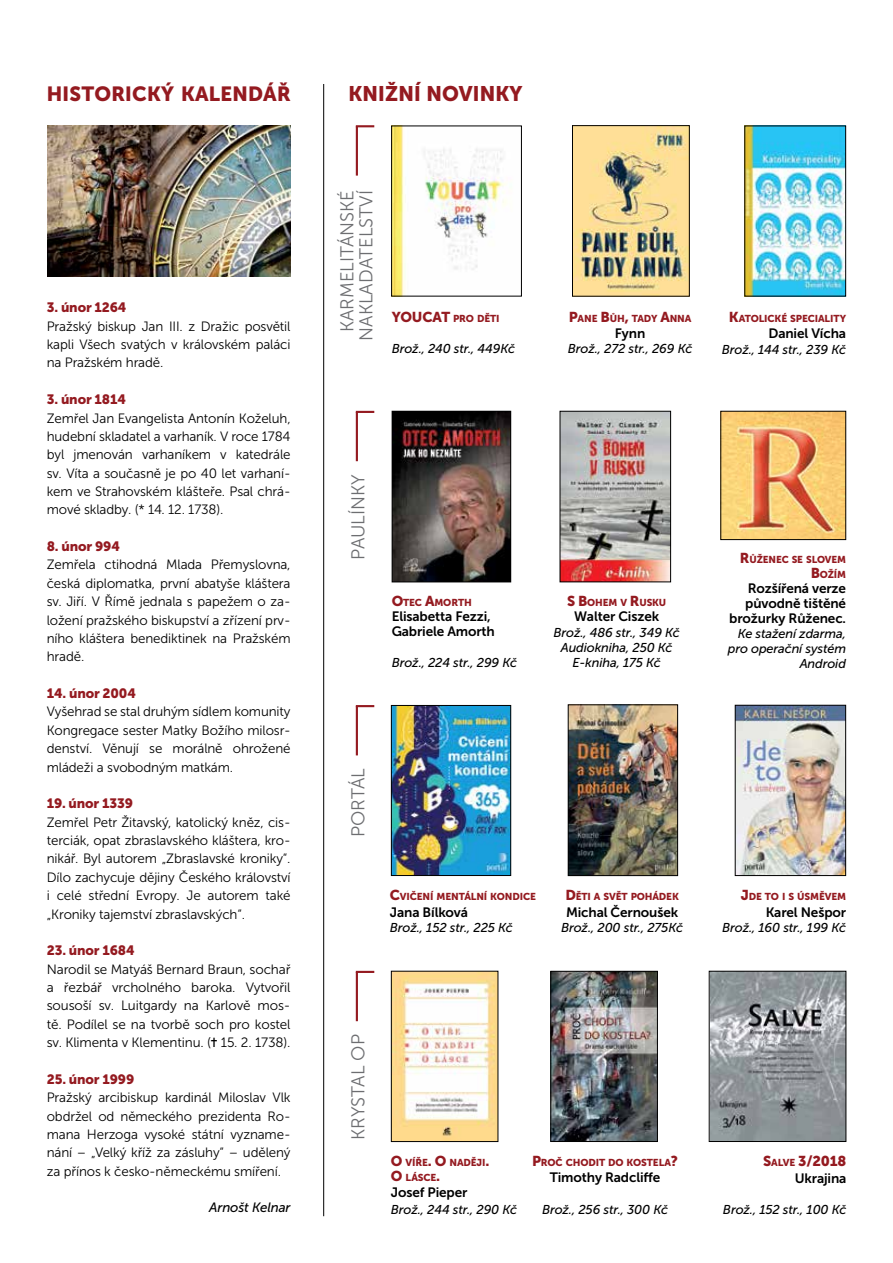
<style>
.page{position:relative;width:893px;height:1263px;background:#fff}
.page>*{position:absolute;margin:0;border:0;box-sizing:border-box;transform-origin:0 0}
.t1{font:21px "Museo Sans Cyrl 900";letter-spacing:.01em;color:#941a20}
.t2{font:20.4px "Museo Sans Cyrl 900";letter-spacing:.015em;color:#941a20}
.t3{font:18.6px/19px "Museo Sans 300";color:#6d6e71;text-align:center}
.t4{font:14.25px "Museo Sans 900";color:#941a20}
.t5{font:13.5px/18.3px "Museo Sans 300";letter-spacing:-.01em;color:#000;text-align:justify}
.t6{font:13.5px/15px "Museo Sans 700";letter-spacing:-.01em;color:#000;text-align:right}
.t7{font:13.5px "Museo Sans 900";letter-spacing:-.01em;color:#941a20}
.t8{font:italic 13.5px "Museo Sans 500";letter-spacing:-.01em;color:#000}
.t9{font:italic 12.9px/15px "Museo Sans 500";letter-spacing:-.01em;color:#000;text-align:right}
.t10{font:10.05px/15px "Museo Sans 900";letter-spacing:-.015em;color:#941a20}
.s1{font-size:14.25px}
.s2{font-size:10.05px}
</style>
<div class="page">
<hr style="left:323px;top:84px;width:1px;height:1132px;background:#000">
<img style="left:47px;top:125px;width:244px;height:151px">
<svg style="left:356px;top:411px;width:18px;height:2px"></svg>
<hr style="left:356px;top:412px;width:2px;height:49px;background:#941a20">
<svg style="left:356px;top:705px;width:18px;height:2px"></svg>
<hr style="left:356px;top:706px;width:2px;height:49px;background:#941a20">
<svg style="left:356px;top:971px;width:18px;height:2px"></svg>
<hr style="left:356px;top:972px;width:2px;height:49px;background:#941a20">
<svg style="left:356px;top:125px;width:18px;height:2px"></svg>
<hr style="left:356px;top:126px;width:2px;height:50px;background:#941a20">
<img style="left:574px;top:127px;width:114px;height:168px">
<div style="left:572px;top:125px;width:118px;height:172px;border:1px solid #000"></div>
<img style="left:562px;top:413px;width:107px;height:167px">
<div style="left:560px;top:411px;width:111px;height:171px;border:1px solid #000"></div>
<img style="left:711px;top:973px;width:133px;height:167px">
<div style="left:709px;top:971px;width:137px;height:171px;border:1px solid #000"></div>
<img style="left:552px;top:973px;width:104px;height:167px">
<div style="left:550px;top:971px;width:108px;height:171px;border:1px solid #000"></div>
<img style="left:393px;top:973px;width:103px;height:167px">
<div style="left:391px;top:971px;width:107px;height:171px;border:1px solid #000"></div>
<img style="left:394px;top:413px;width:115px;height:167px">
<div style="left:392px;top:411px;width:119px;height:171px;border:1px solid #000"></div>
<img style="left:393px;top:707px;width:116px;height:167px">
<div style="left:391px;top:705px;width:120px;height:171px;border:1px solid #000"></div>
<img style="left:746px;top:128px;width:98px;height:166px">
<div style="left:744px;top:126px;width:102px;height:170px;border:1px solid #000"></div>
<img style="left:570px;top:706px;width:106px;height:168px">
<div style="left:568px;top:704px;width:110px;height:172px;border:1px solid #000"></div>
<img style="left:393px;top:128px;width:114px;height:166px">
<div style="left:391px;top:126px;width:131px;height:170px;border:1px solid #000"></div>
<img style="left:737px;top:707px;width:107px;height:167px">
<div style="left:735px;top:705px;width:111px;height:171px;border:1px solid #000"></div>
<img style="left:722px;top:413px;width:122px;height:125px">
<h2 class="t2" style="left:47px;top:82px;width:245px">HISTORICKÝ KALENDÁŘ</h2>
<h1 class="t1" style="left:348px;top:82px;width:176px">KNIŽNÍ NOVINKY</h1>
<p class="t7" style="left:47px;top:300px;width:81px">3. únor 1264</p>
<p class="t5" style="left:47px;top:317px;width:245px">Pražský biskup Jan III. z Dražic posvětil kapli Všech svatých v královském paláci na Pražském hradě.</p>
<p class="t7" style="left:47px;top:392px;width:81px">3. únor 1814</p>
<p class="t5" style="left:47px;top:409px;width:245px">Zemřel Jan Evangelista Antonín Koželuh, hudební skladatel a varhaník. V roce 1784 byl jmenován varhaníkem v katedrále sv. Víta a současně je po 40 let varhaní&shy;kem ve Strahovském klášteře. Psal chrá&shy;mové skladby. (* 14. 12. 1738).</p>
<p class="t7" style="left:47px;top:539px;width:75px">8. únor 994</p>
<p class="t5" style="left:47px;top:556px;width:245px">Zemřela ctihodná Mlada Přemyslovna, česká diplomatka, první abatyše kláštera sv. Jiří. V Římě jednala s papežem o za&shy;ložení pražského biskupství a zřízení prv&shy;ního kláštera benediktinek na Pražském hradě.</p>
<p class="t7" style="left:47px;top:686px;width:91px">14. únor 2004</p>
<p class="t5" style="left:47px;top:703px;width:245px">Vyšehrad se stal druhým sídlem komunity Kongregace sester Matky Božího milosr&shy;denství. Věnují se morálně ohrožené mládeži a svobodným matkám.</p>
<p class="t7" style="left:47px;top:796px;width:88px">19. únor 1339</p>
<p class="t5" style="left:47px;top:813px;width:245px">Zemřel Petr Žitavský, katolický kněz, cis&shy;terciák, opat zbraslavského kláštera, kro&shy;nikář. Byl autorem „Zbraslavské kroniky“.<br>Dílo zachycuje dějiny Českého království i celé střední Evropy. Je autorem také „Kroniky tajemství zbraslavských“.</p>
<p class="t7" style="left:47px;top:943px;width:89px">23. únor 1684</p>
<p class="t5" style="left:47px;top:960px;width:245px">Narodil se Matyáš Bernard Braun, sochař a řezbář vrcholného baroka. Vytvořil sousoší sv. Luitgardy na Karlově mos&shy;tě. Podílel se na tvorbě soch pro kostel sv. Klimenta v Klementinu. (✝ 15. 2. 1738).</p>
<p class="t7" style="left:47px;top:1071px;width:89px">25. únor 1999</p>
<p class="t5" style="left:47px;top:1088px;width:245px">Pražský arcibiskup kardinál Miloslav Vlk obdržel od německého prezidenta Ro&shy;mana Herzoga vysoké státní vyzname&shy;nání – „Velký kříž za zásluhy“ – udělený za přínos k česko-německému smíření.</p>
<p class="t8" style="left:209px;top:1200px;width:83px">Arnošt Kelnar</p>
<h3 class="t3" style="left:338px;top:341px;width:152px;rotate:-90deg">KARMELITÁNSKÉ<br>NAKLADATELSTVÍ</h3>
<p class="t4" style="left:392px;top:309px;width:11px">YOUCAT</p>
<p class="t10" style="left:453px;top:311px;width:48px">PRO DĚTI</p>
<p class="t9" style="left:392px;top:341px;width:125px">Brož., 240 str., 449 Kč</p>
<p class="t10" style="left:569px;top:311px;width:124px"><span class="s1">P</span>ANE <span class="s1">B</span>ŮH<span class="s1">,</span> TADY <span class="s1">A</span>NNA</p>
<p class="t6" style="left:615px;top:326px;width:32px">Fynn</p>
<p class="t9" style="left:568px;top:342px;width:126px">Brož., 272 str., 269 Kč</p>
<p class="t10" style="left:729px;top:311px;width:119px"><span class="s1">K</span>ATOLICKÉ SPECIALITY</p>
<p class="t6" style="left:768px;top:326px;width:79px">Daniel Vícha</p>
<p class="t9" style="left:722px;top:342px;width:126px">Brož., 144 str., 239 Kč</p>
<h3 class="t3" style="left:349px;top:560px;width:87px;rotate:-90deg">PAULÍNKY</h3>
<p class="t10" style="left:392px;top:595px;width:82px"><span class="s1">O</span>TEC <span class="s1">A</span>MORTH</p>
<p class="t6" style="left:392px;top:609px;width:105px;text-align:left">Elisabetta Fezzi,<br>Gabriele Amorth</p>
<p class="t9" style="left:392px;top:655px;width:127px">Brož., 224 str., 299 Kč</p>
<p class="t10" style="left:567px;top:595px;width:101px"><span class="s1">S B</span>OHEM V <span class="s1">R</span>USKU</p>
<p class="t6" style="left:574px;top:609px;width:87px">Walter Ciszek</p>
<p class="t9" style="left:553px;top:625px;width:128px;text-align:center">Brož., 486 str., 349 Kč<br>Audiokniha, 250 Kč<br>E-kniha, 175 Kč</p>
<p class="t10" style="left:740px;top:552px;width:108px;text-align:right"><span class="s1">R</span>ŮŽENEC SE SLOVEM<br><span class="s1">B</span>OŽÍM</p>
<p class="t6" style="left:729px;top:581px;width:118px">Rozšířená verze původně tištěné brožurky Růženec.</p>
<p class="t9" style="left:728px;top:626px;width:120px">Ke stažení zdarma, pro operační systém<br>Android</p>
<h3 class="t3" style="left:349px;top:837px;width:71px;rotate:-90deg">PORTÁL</h3>
<p class="t10" style="left:390px;top:889px;width:148px"><span class="s1">C</span>VIČENÍ MENTÁLNÍ KONDICE</p>
<p class="t6" style="left:390px;top:905px;width:80px">Jana Bílková</p>
<p class="t9" style="left:390px;top:920px;width:125px">Brož., 152 str., 225 Kč</p>
<p class="t10" style="left:565px;top:889px;width:114px"><span class="s1">D</span> ĚTI A SVĚT POHÁDEK</p>
<p class="t6" style="left:566px;top:904px;width:114px">Michal Černoušek</p>
<p class="t9" style="left:561px;top:920px;width:124px">Brož., 200 str., 275 Kč</p>
<p class="t10" style="left:741px;top:889px;width:107px"><span class="s1">J</span>DE TO I S ÚSMĚVEM</p>
<p class="t6" style="left:766px;top:904px;width:82px">Karel Nešpor</p>
<p class="t9" style="left:722px;top:920px;width:125px">Brož., 160 str., 199 Kč</p>
<h3 class="t3" style="left:349px;top:1140px;width:107px;rotate:-90deg">KRYSTAL OP</h3>
<p class="t10" style="left:391px;top:1155px;width:100px"><span class="s1">O</span> VÍŘE<span class="s1">. O</span> NADĚJI<span class="s1">.<br>O</span> LÁSCE<span class="s1">.</span></p>
<p class="t6" style="left:391px;top:1185px;width:78px">Josef Pieper</p>
<p class="t9" style="left:391px;top:1202px;width:128px">Brož., 244 str., 290 Kč</p>
<p class="t10" style="left:532px;top:1155px;width:148px"><span class="s1">P</span>ROČ CHODIT DO KOSTELA<span class="s1">?</span></p>
<p class="t6" style="left:550px;top:1170px;width:112px">Timothy Radcliffe</p>
<p class="t9" style="left:542px;top:1202px;width:128px">Brož., 256 str., 300 Kč</p>
<p class="t4" style="left:763px;top:1153px;width:85px">S<span class="s2">ALVE</span> 3/2018</p>
<p class="t6" style="left:795px;top:1170px;width:53px">Ukrajina</p>
<p class="t9" style="left:723px;top:1202px;width:125px">Brož., 152 str., 100 Kč</p>
</div>
